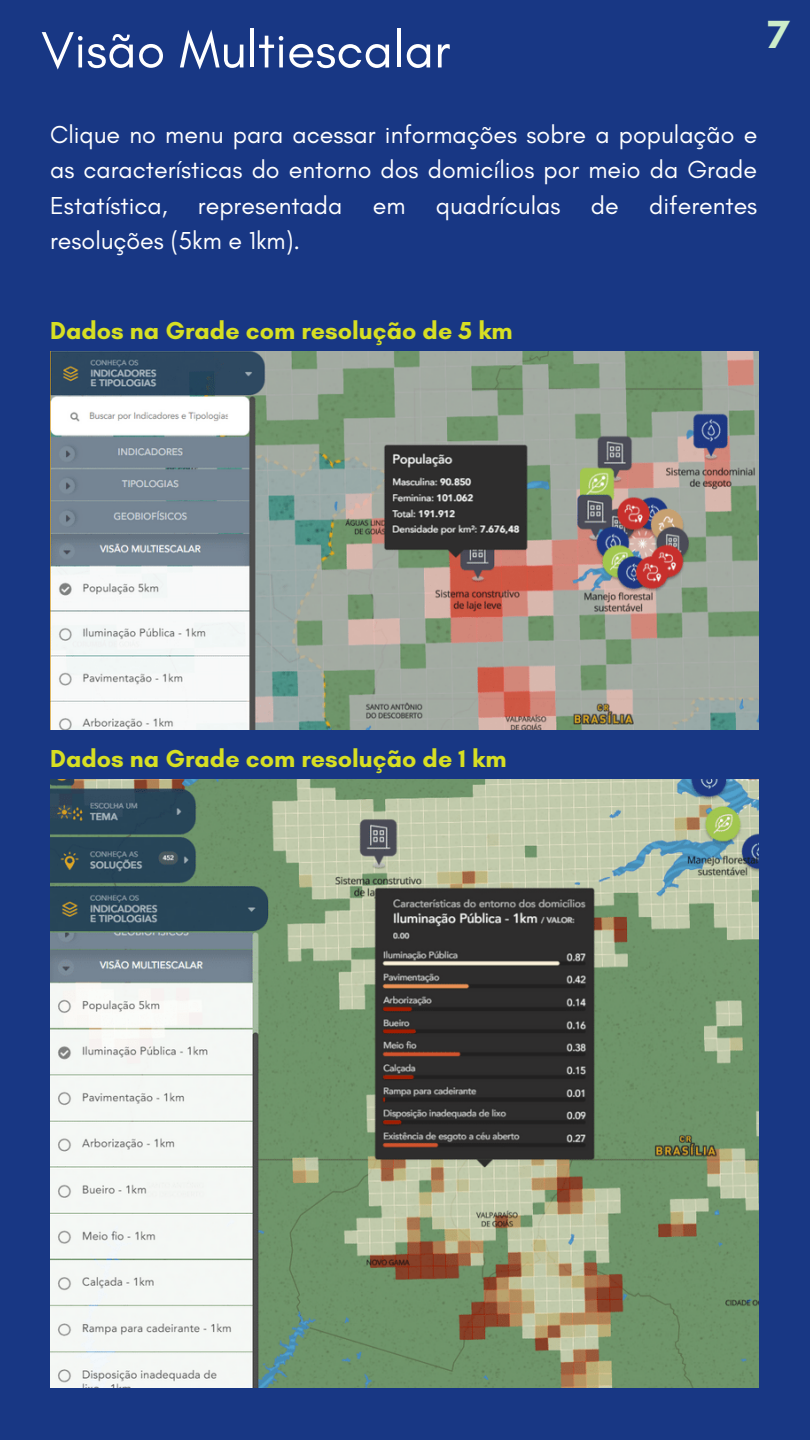
<style>
.page{position:relative;width:810px;height:1440px;background:#183784}
.page>*{position:absolute;margin:0;border:0;box-sizing:border-box;transform-origin:0 0}
.t1{font:52px "Glacial Indifference";color:#fff}
.t2{font:700 40px "Glacial Indifference";color:#ccedca}
.t3{font:25px/35.2px "Glacial Indifference";color:#fff;text-align:justify}
.t4{font:700 25px "Glacial Indifference";color:#d7df23}
</style>
<div class="page">
<img style="left:50px;top:352px;width:708px;height:378px">
<img style="left:50px;top:780px;width:708px;height:608px">
<h1 class="t1" style="left:41px;top:18px;width:411px">Visão Multiescalar</h1>
<h2 class="t2" style="left:768px;top:10px;width:23px">7</h2>
<p class="t3" style="left:50px;top:117px;width:709px">Clique no menu para acessar informações sobre a população e as características do entorno dos domicílios por meio da Grade Estatística, representada em quadrículas de diferentes resoluções (5km e 1km).</p>
<p class="t4" style="left:50px;top:315px;width:464px">Dados na Grade com resolução de 5 km</p>
<p class="t4" style="left:50px;top:743px;width:458px">Dados na Grade com resolução de 1 km</p>
</div>
